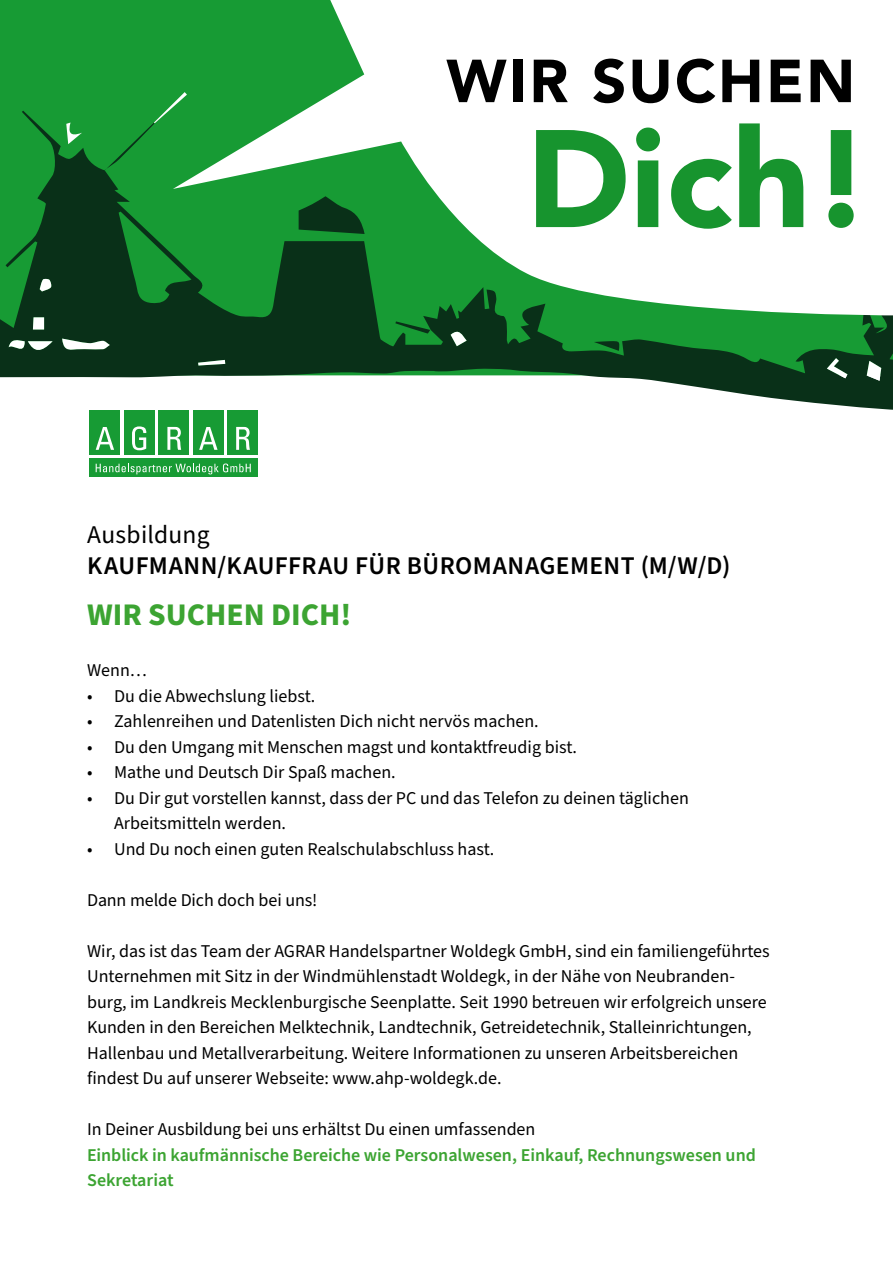
<style>
.page{position:relative;width:893px;height:1263px;background:#fff}
.page>*{position:absolute;margin:0;border:0;box-sizing:border-box;transform-origin:0 0}
.t1{font:900 137.1px "Avenir";color:#17942e}
.t2{font:900 60px "Avenir";letter-spacing:.04em;color:#000}
.t3{font:700 31.5px "Source Sans Pro";color:#3ca432}
.t4{font:600 25.5px "Source Sans Pro";letter-spacing:.015em;color:#000}
.t5{font:25.5px "Source Sans Pro";letter-spacing:.01em;color:#000}
.t6{font:18px/25.5px "Source Sans Pro";color:#000}
.t7{font:600 18px/25.5px "Source Sans Pro";color:#3ca432}
</style>
<div class="page">
<svg style="left:0;top:0;width:893px;height:459px"></svg>
<svg style="left:594px;top:341px;width:26px;height:10px"></svg>
<div style="left:105px;top:92px;width:68px;height:78px;background:#179b34"></div>
<svg style="left:395px;top:321px;width:36px;height:13px"></svg>
<svg style="left:66px;top:123px;width:16px;height:21px"></svg>
<svg style="left:62px;top:339px;width:48px;height:11px"></svg>
<svg style="left:867px;top:361px;width:14px;height:20px"></svg>
<svg style="left:827px;top:358px;width:20px;height:20px"></svg>
<svg style="left:451px;top:327px;width:16px;height:19px"></svg>
<svg style="left:33px;top:317px;width:11px;height:12px"></svg>
<svg style="left:40px;top:279px;width:12px;height:12px"></svg>
<svg style="left:9px;top:338px;width:44px;height:19px"></svg>
<svg style="left:198px;top:360px;width:27px;height:5px"></svg>
<svg style="left:173px;top:0;width:720px;height:315px"></svg>
<div style="left:228px;top:410px;width:30px;height:45px;background:#179b34"></div>
<div style="left:193px;top:410px;width:31px;height:45px;background:#179b34"></div>
<div style="left:158px;top:410px;width:31px;height:45px;background:#179b34"></div>
<div style="left:124px;top:410px;width:31px;height:45px;background:#179b34"></div>
<div style="left:89px;top:410px;width:31px;height:45px;background:#179b34"></div>
<div style="left:89px;top:459px;width:169px;height:18px;background:#179b34"></div>
<svg style="left:96px;top:427px;width:18px;height:23px"></svg>
<svg style="left:132px;top:426px;width:14px;height:24px"></svg>
<svg style="left:199px;top:427px;width:19px;height:23px"></svg>
<svg style="left:167px;top:427px;width:14px;height:23px"></svg>
<svg style="left:236px;top:427px;width:14px;height:23px"></svg>
<svg style="left:96px;top:463px;width:155px;height:11px"></svg>
<h2 class="t2" style="left:446px;top:30px;width:410px">WIR SUCHEN</h2>
<h1 class="t1" style="left:526px;top:62px;width:347px">Dich!</h1>
<h3 class="t5" style="left:87px;top:517px;width:124px">Ausbildung</h3>
<h3 class="t4" style="left:87px;top:549px;width:645px">KAUFMANN/KAUFFRAU FÜR BÜROMANAGEMENT (M/W/D)</h3>
<h3 class="t3" style="left:87px;top:593px;width:266px">WIR SUCHEN DICH!</h3>
<p class="t6" style="left:87px;top:658px;width:61px">Wenn…</p>
<p class="t6" style="left:87px;top:684px;width:230px">• Du die Abwechslung liebst.</p>
<p class="t6" style="left:87px;top:709px;width:453px">• Zahlenreihen und Datenlisten Dich nicht nervös machen.</p>
<p class="t6" style="left:87px;top:735px;width:491px">• Du den Umgang mit Menschen magst und kontaktfreudig bist.</p>
<p class="t6" style="left:87px;top:760px;width:310px">• Mathe und Deutsch Dir Spaß machen.</p>
<p class="t6" style="left:114px;top:786px;width:576px;text-indent:-27px">• Du Dir gut vorstellen kannst, dass der PC und das Telefon zu deinen täglichen<br>Arbeitsmitteln werden.</p>
<p class="t6" style="left:87px;top:837px;width:409px">• Und Du noch einen guten Realschulabschluss hast.</p>
<p class="t6" style="left:87px;top:888px;width:232px">Dann melde Dich doch bei uns!</p>
<p class="t6" style="left:87px;top:939px;width:684px">Wir, das ist das Team der AGRAR Handelspartner Woldegk GmbH, sind ein familiengeführtes Unternehmen mit Sitz in der Windmühlenstadt Woldegk, in der Nähe von Neubranden&shy;burg, im Landkreis Mecklenburgische Seenplatte. Seit 1990 betreuen wir erfolgreich unsere Kunden in den Bereichen Melktechnik, Landtechnik, Getreidetechnik, Stalleinrichtungen, Hallenbau und Metallverarbeitung. Weitere Informationen zu unseren Arbeitsbereichen findest Du auf unserer Webseite: www.ahp-woldegk.de.</p>
<p class="t6" style="left:87px;top:1117px;width:450px">In Deiner Ausbildung bei uns erhältst Du einen umfassenden</p>
<p class="t7" style="left:87px;top:1143px;width:670px">Einblick in kaufmännische Bereiche wie Personalwesen, Einkauf, Rechnungswesen und<br>Sekretariat</p>
</div>
